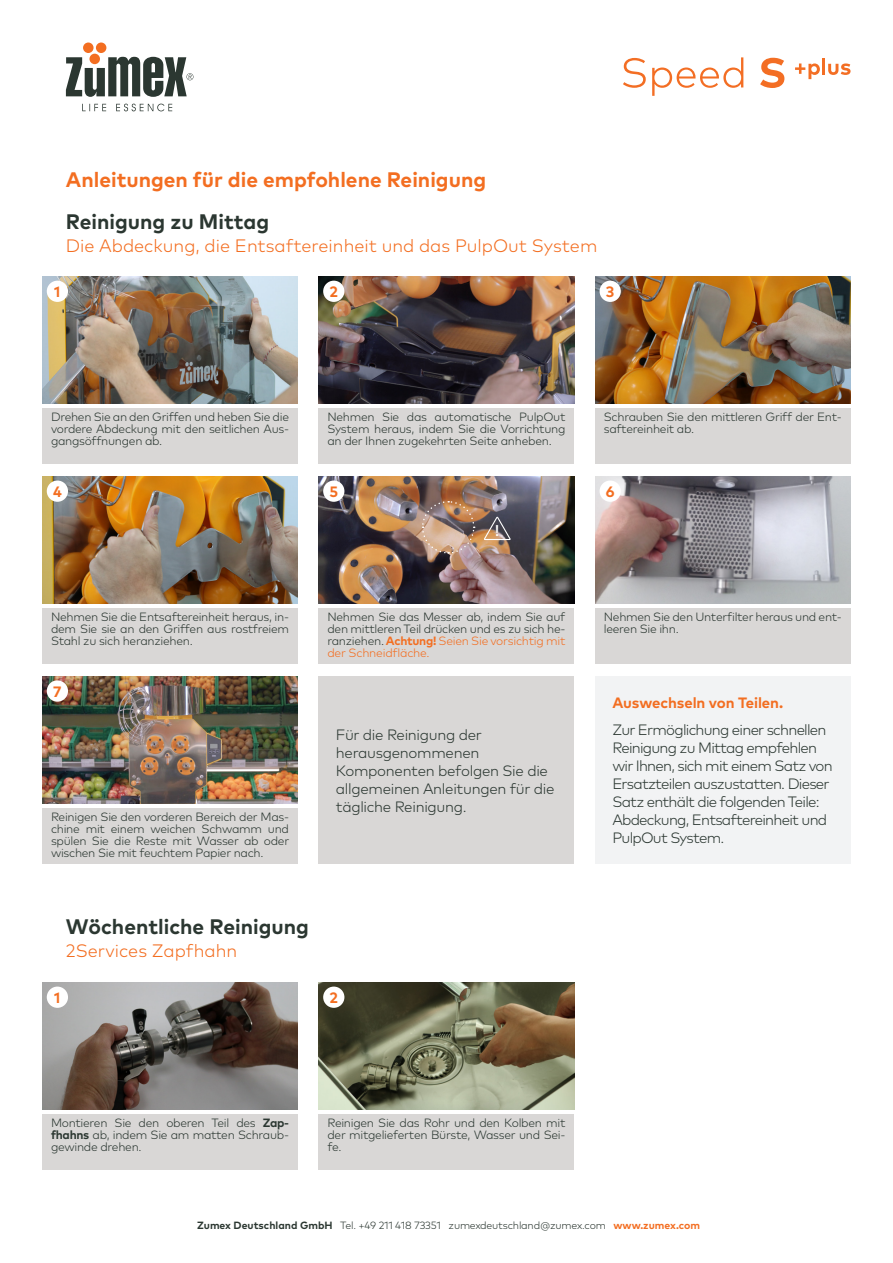
<style>
.page{position:relative;width:893px;height:1263px;background:#fff}
.page>*{position:absolute;margin:0;border:0;box-sizing:border-box;transform-origin:0 0}
.t1{font:700 21px "Mark Pro";color:#2b3731}
.t2{font:700 21px "Mark Pro";color:#f36e21}
.t3{font:300 18px "Mark Pro";color:#f36e21}
.t4{font:16.2px "Vista Sans Alt Med";color:#fff}
.t5{font:300 15px/18px "Mark Pro";letter-spacing:-.05em;color:#2b3731}
.t6{font:300 15px/18px "Mark Pro";letter-spacing:-.02em;color:#2b3731}
.t7{font:700 15px "Mark Pro";letter-spacing:-.005em;color:#f36e21}
.t8{font:300 12px/12px "Mark Pro";letter-spacing:-.025em;color:#2b3731;text-align:justify}
.t9{font:300 10.5px "Mark Pro";letter-spacing:-.02em;color:#2b3731}
.s1{font-weight:700;color:#f36e21}
.s2{color:#f36e21}
.s3{font-weight:700}
</style>
<div class="page">
<div style="left:43px;top:408px;width:255px;height:55px;background:#d9d7d6"></div>
<div style="left:43px;top:1114px;width:255px;height:55px;background:#d9d7d6"></div>
<div style="left:43px;top:608px;width:255px;height:55px;background:#d9d7d6"></div>
<div style="left:43px;top:808px;width:255px;height:55px;background:#d9d7d6"></div>
<div style="left:319px;top:408px;width:255px;height:55px;background:#d9d7d6"></div>
<div style="left:319px;top:1114px;width:255px;height:55px;background:#d9d7d6"></div>
<div style="left:319px;top:608px;width:255px;height:55px;background:#d9d7d6"></div>
<div style="left:595px;top:408px;width:255px;height:55px;background:#d9d7d6"></div>
<div style="left:595px;top:608px;width:255px;height:55px;background:#d9d7d6"></div>
<div style="left:319px;top:676px;width:255px;height:187px;background:#d9d7d6"></div>
<div style="left:595px;top:676px;width:255px;height:187px;background:#f2f3f4"></div>
<svg style="left:66px;top:43px;width:127px;height:68px"></svg>
<svg style="left:623px;top:58px;width:23px;height:30px"></svg>
<svg style="left:652px;top:57px;width:91px;height:39px"></svg>
<svg style="left:760px;top:58px;width:24px;height:30px"></svg>
<svg style="left:795px;top:63px;width:25px;height:16px"></svg>
<hr style="left:822px;top:58px;width:3px;height:17px;background:#f36e24">
<svg style="left:828px;top:63px;width:22px;height:12px"></svg>
<img style="left:319px;top:982px;width:255px;height:128px">
<img style="left:43px;top:982px;width:255px;height:128px">
<img style="left:319px;top:276px;width:255px;height:128px">
<img style="left:43px;top:676px;width:255px;height:128px">
<img style="left:319px;top:476px;width:255px;height:128px">
<img style="left:421px;top:500px;width:54px;height:54px">
<svg style="left:484px;top:517px;width:27px;height:23px"></svg>
<img style="left:595px;top:476px;width:255px;height:128px">
<img style="left:595px;top:276px;width:255px;height:128px">
<img style="left:43px;top:276px;width:255px;height:128px">
<img style="left:43px;top:476px;width:255px;height:128px">
<div style="left:47px;top:281px;width:21px;height:21px;background:#fff;border-radius:50%"></div>
<div style="left:47px;top:986px;width:21px;height:22px;background:#fff;border-radius:50%"></div>
<div style="left:47px;top:480px;width:21px;height:22px;background:#fff;border-radius:50%"></div>
<div style="left:47px;top:680px;width:21px;height:22px;background:#fff;border-radius:50%"></div>
<div style="left:323px;top:281px;width:21px;height:21px;background:#fff;border-radius:50%"></div>
<div style="left:323px;top:986px;width:21px;height:22px;background:#fff;border-radius:50%"></div>
<div style="left:323px;top:480px;width:21px;height:22px;background:#fff;border-radius:50%"></div>
<div style="left:600px;top:281px;width:21px;height:21px;background:#fff;border-radius:50%"></div>
<div style="left:600px;top:480px;width:21px;height:22px;background:#fff;border-radius:50%"></div>
<p class="t2" style="left:66px;top:163px;width:422px">Anleitungen für die empfohlene Reinigung</p>
<p class="t1" style="left:66px;top:206px;width:205px">Reinigung zu Mittag</p>
<p class="t3" style="left:66px;top:232px;width:533px">Die Abdeckung, die Entsaftereinheit und das PulpOut System</p>
<p class="t7" style="left:54px;top:280px;width:8px">1</p>
<p class="t7" style="left:330px;top:280px;width:10px">2</p>
<p class="t7" style="left:606px;top:280px;width:10px">3</p>
<p class="t8" style="left:51px;top:410px;width:240px">Drehen Sie an den Griffen und heben Sie die vordere Abdeckung mit den seitlichen Aus&shy;gangsöffnungen ab.</p>
<p class="t7" style="left:53px;top:480px;width:10px">4</p>
<p class="t8" style="left:327px;top:410px;width:240px">Nehmen Sie das automatische PulpOut System heraus, indem Sie die Vorrichtung an der Ihnen zugekehrten Seite anheben.</p>
<p class="t7" style="left:329px;top:480px;width:10px">5</p>
<h3 class="t4" style="left:495px;top:522px;width:6px">!</h3>
<p class="t8" style="left:51px;top:610px;width:240px">Nehmen Sie die Entsaftereinheit heraus, in&shy;dem Sie sie an den Griffen aus rostfreiem Stahl zu sich heranziehen.</p>
<p class="t7" style="left:53px;top:680px;width:10px">7</p>
<p class="t8" style="left:51px;top:810px;width:240px">Reinigen Sie den vorderen Bereich der Mas&shy;chine mit einem weichen Schwamm und spülen Sie die Reste mit Wasser ab oder wischen Sie mit feuchtem Papier nach.</p>
<p class="t8" style="left:327px;top:610px;width:240px">Nehmen Sie das Messer ab, indem Sie auf den mittleren Teil drücken und es zu sich he&shy;ranziehen. <span class="s1">Achtung!</span> <span class="s2">Seien Sie vorsichtig mit der Schneidfläche.</span></p>
<p class="t6" style="left:336px;top:724px;width:220px">Für die Reinigung der herausgenommenen<br>Komponenten befolgen Sie die allgemeinen Anleitungen für die tägliche Reinigung.</p>
<p class="t1" style="left:66px;top:911px;width:245px">Wöchentliche Reinigung</p>
<p class="t3" style="left:66px;top:937px;width:173px">2Services Zapfhahn</p>
<p class="t7" style="left:54px;top:986px;width:8px">1</p>
<p class="t7" style="left:330px;top:986px;width:10px">2</p>
<p class="t8" style="left:604px;top:410px;width:240px">Schrauben Sie den mittleren Griff der Ent&shy;saftereinheit ab.</p>
<p class="t7" style="left:606px;top:480px;width:10px">6</p>
<p class="t8" style="left:604px;top:610px;width:240px">Nehmen Sie den Unterfilter heraus und ent&shy;leeren Sie ihn.</p>
<p class="t7" style="left:612px;top:692px;width:172px">Auswechseln von Teilen.</p>
<p class="t5" style="left:612px;top:719px;width:222px">Zur Ermöglichung einer schnellen<br>Reinigung zu Mittag empfehlen wir Ihnen, sich mit einem Satz von<br>Ersatzteilen auszustatten. Dieser<br>Satz enthält die folgenden Teile:<br>Abdeckung, Entsaftereinheit und<br>PulpOut System.</p>
<p class="t8" style="left:51px;top:1116px;width:240px">Montieren Sie den oberen Teil des <span class="s3">Zap&shy;fhahns</span> ab, indem Sie am matten Schraub&shy;gewinde drehen.</p>
<p class="t8" style="left:327px;top:1116px;width:240px">Reinigen Sie das Rohr und den Kolben mit der mitgelieferten Bürste, Wasser und Sei&shy;fe.</p>
<p class="t9" style="left:197px;top:1217px;width:504px"><span class="s3">Zumex Deutschland GmbH</span> Tel. +49 211 418 73351 zumexdeutschland@zumex.com <span class="s1">www.zumex.com</span></p>
</div>
